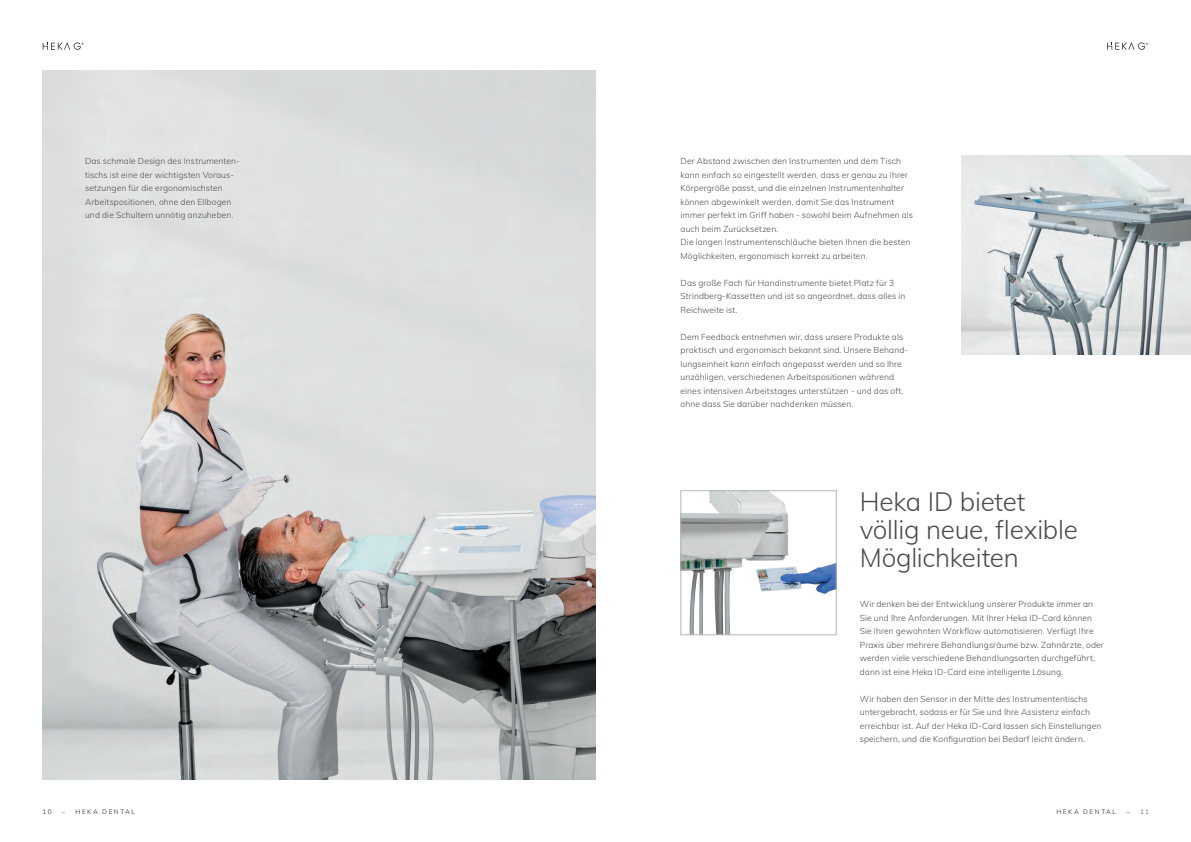
<style>
.page{position:relative;width:1191px;height:842px;background:#fff}
.page>*{position:absolute;margin:0;border:0;box-sizing:border-box;transform-origin:0 0}
.t1{font:300 26px/28px "Mulish";letter-spacing:-.01em;color:#4b4c4d}
.t2{font:300 8.5px/13.5px "Mulish";letter-spacing:.01em;color:#4b4c4d}
.t3{font:6.5px "Mulish";letter-spacing:.23em;color:#4b4c4d}
.t4{font:300 6.5px "Mulish";color:#4b4c4d}
.s1{font-weight:400}
</style>
<div class="page">
<svg style="left:43px;top:43px;width:41px;height:7px"></svg>
<svg style="left:1107px;top:43px;width:41px;height:7px"></svg>
<img style="left:961px;top:156px;width:230px;height:198px">
<img style="left:43px;top:71px;width:552px;height:709px">
<img style="left:682px;top:492px;width:152px;height:141px">
<div style="left:680px;top:490px;width:156px;height:145px;border:1px solid #b4b5b8"></div>
<p class="t2" style="left:85px;top:154px;width:156px">Das schmale Design des Instrumenten&shy;tischs ist eine der wichtigsten Voraus&shy;setzungen für die ergonomischsten Arbeitspositionen, ohne den Ellbogen und die Schultern unnötig anzuheben.</p>
<p class="t2" style="left:680px;top:154px;width:234px">Der Abstand zwischen den Instrumenten und dem Tisch kann einfach so eingestellt werden, dass er genau zu Ihrer Körpergröße passt, und die einzelnen Instrumentenhalter können abgewinkelt werden, damit Sie das Instrument immer perfekt im Griff haben - sowohl beim Aufnehmen als auch beim Zurücksetzen.<br>Die langen Instrumentenschläuche bieten Ihnen die besten Möglichkeiten, ergonomisch korrekt zu arbeiten.</p>
<p class="t2" style="left:680px;top:276px;width:226px">Das große Fach für Handinstrumente bietet Platz für 3<br>Strindberg-Kassetten und ist so angeordnet, dass alles in<br>Reichweite ist.</p>
<p class="t2" style="left:680px;top:330px;width:229px">Dem Feedback entnehmen wir, dass unsere Produkte als praktisch und ergonomisch bekannt sind. Unsere Behand&shy;lungseinheit kann einfach angepasst werden und so Ihre unzähligen, verschiedenen Arbeitspositionen während eines intensiven Arbeitstages unterstützen - und das oft, ohne dass Sie darüber nachdenken müssen.</p>
<h1 class="t1" style="left:859px;top:486px;width:220px">Heka ID bietet völlig neue, flexible<br>Möglichkeiten</h1>
<p class="t2" style="left:859px;top:597px;width:245px">Wir denken bei der Entwicklung unserer Produkte immer an Sie und Ihre Anforderungen. Mit Ihrer Heka ID-Card können Sie Ihren gewohnten Workflow automatisieren. Verfügt Ihre Praxis über mehrere Behandlungsräume bzw. Zahnärzte, oder werden viele verschiedene Behandlungsarten durchgeführt, dann ist eine Heka ID-Card eine intelligente Lösung.</p>
<p class="t2" style="left:859px;top:692px;width:243px">Wir haben den Sensor in der Mitte des Instrumententischs untergebracht, sodass er für Sie und Ihre Assistenz einfach erreichbar ist. Auf der Heka ID-Card lassen sich Einstellungen speichern, und die Konfiguration bei Bedarf leicht ändern.</p>
<p class="t3" style="left:43px;top:806px;width:11px">10</p>
<p class="t3" style="left:62px;top:806px;width:75px">– HEKA DENTAL</p>
<p class="t3" style="left:1056px;top:806px;width:61px">HEKA DENTAL</p>
<p class="t4" style="left:1126px;top:806px;width:24px"><span class="s1">–</span> 11</p>
</div>
